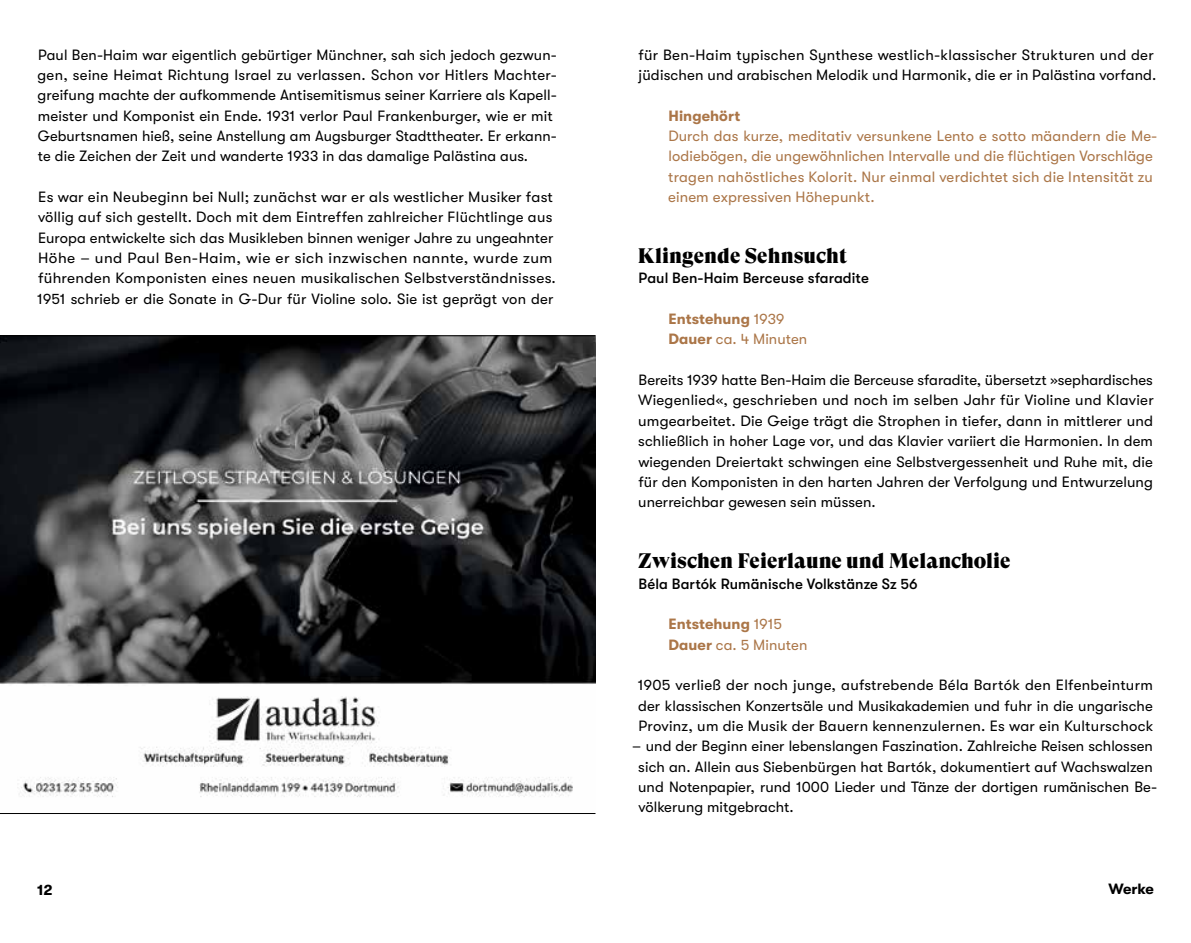
<style>
.page{position:relative;width:1191px;height:943px;background:#fff}
.page>*{position:absolute;margin:0;border:0;box-sizing:border-box;transform-origin:0 0}
.t1{font:21px "GT Super Display Super";letter-spacing:.005em;color:#000}
.t2{font:14.88px/20.3px "GT Walsheim";letter-spacing:.01em;color:#000}
.t3{font:14.88px/20.3px "GT Walsheim";letter-spacing:.01em;color:#ab7648}
.t4{font:700 14.88px/20.3px "GT Walsheim";letter-spacing:.005em;color:#ab7648}
.t5{font:500 14.88px "GT Walsheim";letter-spacing:.005em;color:#000}
.t6{font:700 14.88px "GT Walsheim";color:#000}
.s1{font-weight:400}
</style>
<div class="page">
<img style="left:0;top:336px;width:595px;height:461px">
<hr style="left:0;top:813px;width:595px;height:1px;background:#000">
<hr style="left:0;top:335px;width:595px;height:1px;background:#000">
<p class="t2" style="left:38px;top:44px;width:521px">Paul Ben-Haim war eigentlich gebürtiger Münchner, sah sich jedoch gezwun&shy;gen, seine Heimat Richtung Israel zu verlassen. Schon vor Hitlers Machter&shy;greifung machte der aufkommende Antisemitismus seiner Karriere als Kapell&shy;meister und Komponist ein Ende. 1931 verlor Paul Frankenburger, wie er mit Geburtsnamen hieß, seine Anstellung am Augsburger Stadttheater. Er erkann&shy;te die Zeichen der Zeit und wanderte 1933 in das damalige Palästina aus.</p>
<p class="t2" style="left:37px;top:187px;width:520px">Es war ein Neubeginn bei Null; zunächst war er als westlicher Musiker fast völlig auf sich gestellt. Doch mit dem Eintreffen zahlreicher Flüchtlinge aus Europa entwickelte sich das Musikleben binnen weniger Jahre zu ungeahnter Höhe – und Paul Ben-Haim, wie er sich inzwischen nannte, wurde zum führenden Komponisten eines neuen musikalischen Selbstverständnisses.<br>1951 schrieb er die Sonate in G-Dur für Violine solo. Sie ist geprägt von der</p>
<p class="t2" style="left:638px;top:44px;width:519px">für Ben-Haim typischen Synthese westlich-klassischer Strukturen und der jüdischen und arabischen Melodik und Harmonik, die er in Palästina vorfand.</p>
<p class="t4" style="left:668px;top:105px;width:73px">Hingehört</p>
<p class="t3" style="left:668px;top:126px;width:491px">Durch das kurze, meditativ versunkene Lento e sotto mäandern die Me&shy;lodiebögen, die ungewöhnlichen Intervalle und die flüchtigen Vorschläge tragen nahöstliches Kolorit. Nur einmal verdichtet sich die Intensität zu einem expressiven Höhepunkt.</p>
<h1 class="t1" style="left:638px;top:244px;width:211px">Klingende Sehnsucht</h1>
<p class="t5" style="left:638px;top:270px;width:232px">Paul Ben-Haim Berceuse sfaradite</p>
<p class="t4" style="left:668px;top:309px;width:140px">Entstehung <span class="s1">1939<br></span>Dauer <span class="s1">ca. 4 Minuten</span></p>
<p class="t2" style="left:638px;top:370px;width:517px;text-align:justify">Bereits 1939 hatte Ben-Haim die Berceuse sfaradite, übersetzt »sephardisches Wiegenlied«, geschrieben und noch im selben Jahr für Violine und Klavier umgearbeitet. Die Geige trägt die Strophen in tiefer, dann in mittlerer und schließlich in hoher Lage vor, und das Klavier variiert die Harmonien. In dem wiegenden Dreiertakt schwingen eine Selbstvergessenheit und Ruhe mit, die für den Komponisten in den harten Jahren der Verfolgung und Entwurzelung unerreichbar gewesen sein müssen.</p>
<h1 class="t1" style="left:638px;top:550px;width:374px">Zwischen Feierlaune und Melancholie</h1>
<p class="t5" style="left:638px;top:575px;width:281px">Béla Bartók Rumänische Volkstänze Sz 56</p>
<p class="t4" style="left:668px;top:614px;width:140px">Entstehung <span class="s1">1915<br></span>Dauer <span class="s1">ca. 5 Minuten</span></p>
<p class="t2" style="left:638px;top:675px;width:517px;text-align:justify">1905 verließ der noch junge, aufstrebende Béla Bartók den Elfenbeinturm der klassischen Konzertsäle und Musikakademien und fuhr in die ungarische Provinz, um die Musik der Bauern kennenzulernen. Es war ein Kulturschock</p>
<p class="t2" style="left:638px;top:736px;width:520px;text-indent:-6px">– und der Beginn einer lebenslangen Faszination. Zahlreiche Reisen schlossen sich an. Allein aus Siebenbürgen hat Bartók, dokumentiert auf Wachswalzen und Notenpapier, rund 1000 Lieder und Tänze der dortigen rumänischen Be&shy;völkerung mitgebracht.</p>
<p class="t6" style="left:37px;top:881px;width:17px">12</p>
<p class="t6" style="left:1108px;top:880px;width:47px">Werke</p>
</div>
